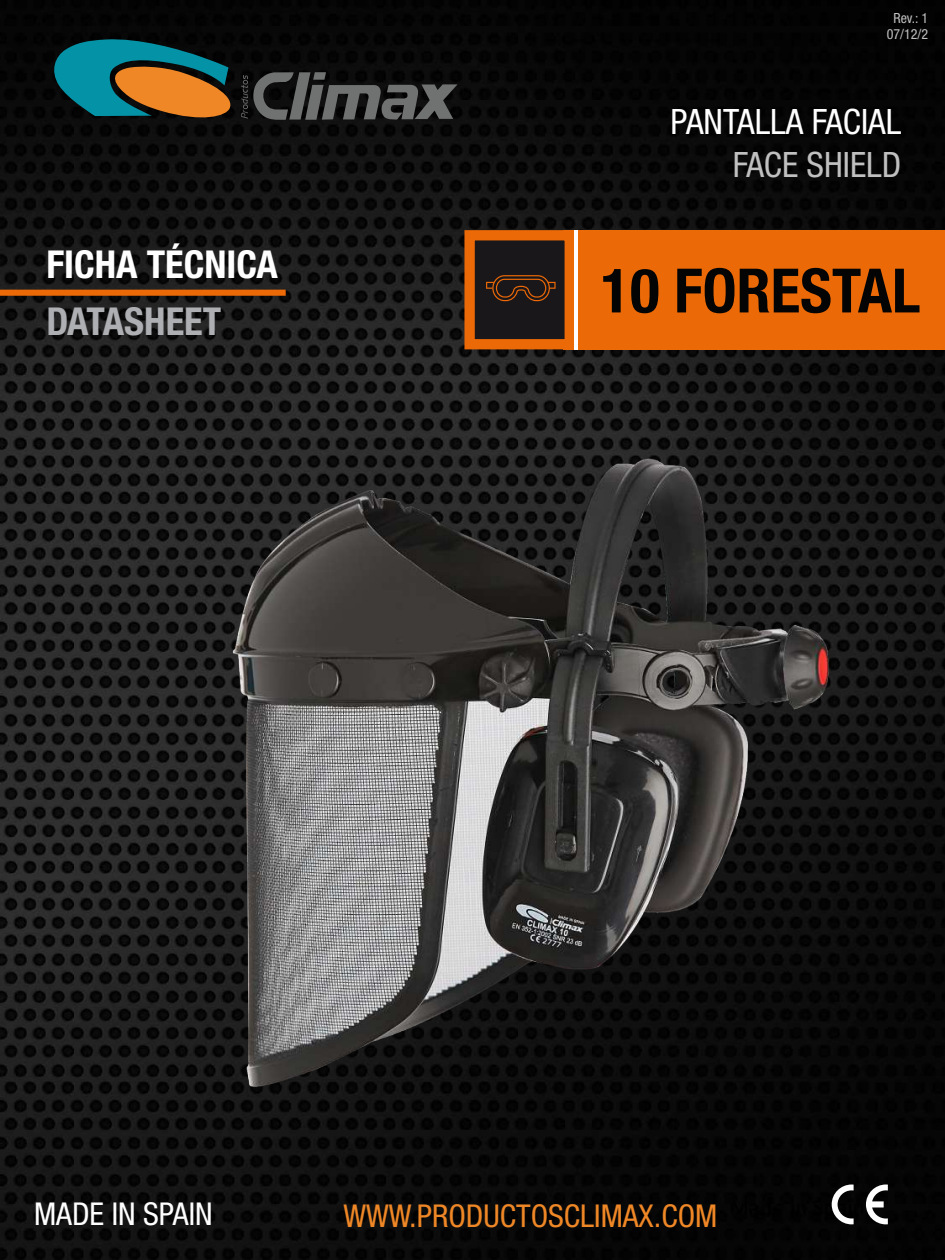
<style>
.page{position:relative;width:945px;height:1260px;background:#fff}
.page>*{position:absolute;margin:0;border:0;box-sizing:border-box;transform-origin:0 0}
.t1{font:700 condensed 61.25px "Helvetica Neue LT Std";color:#040404}
.t2{font:700 condensed 38.5px "Helvetica Neue LT Std";color:#fff}
.t3{font:700 condensed 38.5px "Helvetica Neue LT Std";color:#aeafb3}
.t4{font:condensed 35px "Helvetica Neue LT Std";color:#fff}
.t5{font:condensed 35px "Helvetica Neue LT Std";color:#c0c0c0}
.t6{font:condensed 31.5px "Helvetica Neue LT Std";color:#ef8726}
.t7{font:condensed 31.5px "Helvetica Neue LT Std";color:#fff}
.t8{font:condensed 14px/15.8px "Helvetica Neue LT Std";color:#c0c0c0;text-align:center}
</style>
<div class="page">
<img style="left:0;top:0;width:945px;height:1260px">
<svg style="left:832px;top:1185px;width:22px;height:39px"></svg>
<svg style="left:866px;top:1185px;width:22px;height:39px"></svg>
<svg style="left:50px;top:38px;width:185px;height:85px;background:#405b4b"></svg>
<svg style="left:241px;top:72px;width:217px;height:49px;background:#383939"></svg>
<div style="left:563px;top:230px;width:382px;height:119px;background:#ec6907"></div>
<div style="left:0;top:290px;width:286px;height:6px;background:#ec6907"></div>
<div style="left:471px;top:235px;width:100px;height:104px;background:#1a171b"></div>
<div style="left:464px;top:230px;width:111px;height:119px;border:10px solid #ec6907"></div>
<hr style="left:574px;top:230px;width:4px;height:119px;background:#fff">
<svg style="left:486px;top:275px;width:70px;height:26px"></svg>
<img style="left:127px;top:389px;width:748px;height:747px">
<p class="t8" style="left:887px;top:11px;width:43px">Rev.: 1<br>07/12/2</p>
<p class="t2" style="left:46px;top:241px;width:233px">FICHA TÉCNICA</p>
<p class="t3" style="left:46px;top:298px;width:176px">DATASHEET</p>
<p class="t4" style="left:671px;top:101px;width:232px">PANTALLA FACIAL</p>
<p class="t5" style="left:733px;top:145px;width:170px">FACE SHIELD</p>
<h1 class="t1" style="left:601px;top:254px;width:321px">10 FORESTAL</h1>
<p class="t7" style="left:34px;top:1195px;width:180px">MADE IN SPAIN</p>
<p class="t6" style="left:343px;top:1198px;width:375px">WWW.PRODUCTOSCLIMAX.COM</p>
</div>
